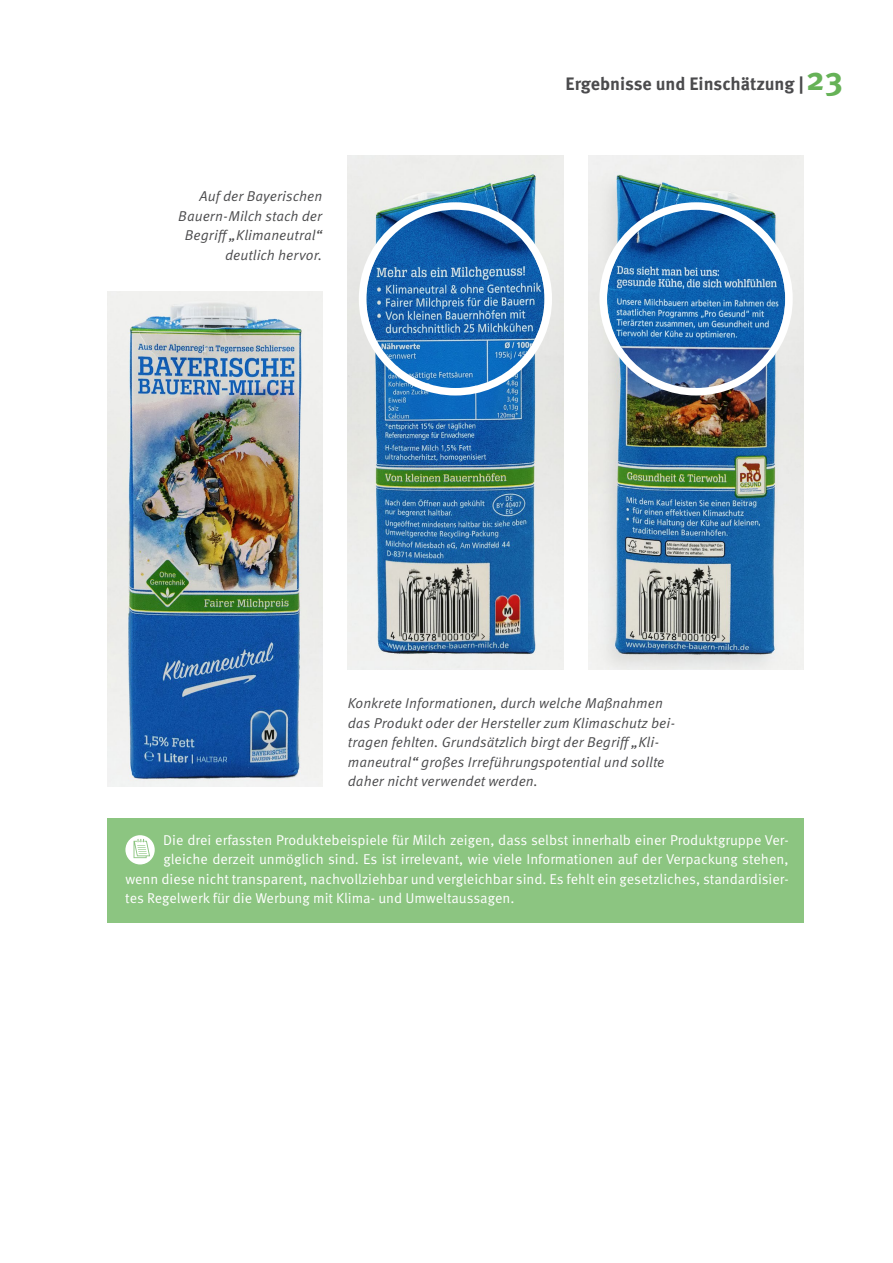
<style>
.page{position:relative;width:893px;height:1263px;background:#fff}
.page>*{position:absolute;margin:0;border:0;box-sizing:border-box;transform-origin:0 0}
.t1{font:700 18px "Meta Pro";color:#4b4b4d}
.Kasten-Text{font:14.25px "Meta Pro Norm";color:#fff}
.t2{font:14.25px/19.5px "Meta Pro Norm Ita";color:#4b4b4d}
.s1{font-size:33px;color:#66b257}
</style>
<div class="page">
<div style="left:107px;top:818px;width:697px;height:105px;background:#8cc581"></div>
<img style="left:107px;top:292px;width:215px;height:494px">
<img style="left:348px;top:155px;width:215px;height:514px">
<img style="left:588px;top:155px;width:216px;height:514px">
<img style="left:366px;top:210px;width:178px;height:178px;border-radius:89px">
<div style="left:359px;top:202px;width:193px;height:193px;border:8px solid #fff;border-radius:50%"></div>
<img style="left:607px;top:210px;width:178px;height:178px;border-radius:89px">
<div style="left:599px;top:202px;width:194px;height:193px;border:8px solid #fff;border-radius:50%"></div>
<svg style="left:125px;top:835px;width:30px;height:29px"></svg>
<p class="t2" style="left:178px;top:186px;width:145px;text-align:right">Auf der Bayerischen<br>Bauern-Milch stach der<br>Begriff „Klimaneutral“ deutlich hervor.</p>
<p class="t1" style="left:566px;top:70px;width:279px">Ergebnisse und Einschätzung | <span class="s1">23</span></p>
<p class="t2" style="left:348px;top:693px;width:329px">Konkrete Informationen, durch welche Maßnahmen das Produkt oder der Hersteller zum Klimaschutz bei&shy;tragen fehlten. Grundsätzlich birgt der Begriff „Kli&shy;maneutral“ großes Irreführungspotential und sollte daher nicht verwendet werden.</p>
<p class="Kasten-Text" style="left:163px;top:829px;width:627px">Die drei erfassten Produktebeispiele für Milch zeigen, dass selbst innerhalb einer Produktgruppe Ver-</p>
<p class="Kasten-Text" style="left:163px;top:849px;width:626px">gleiche derzeit unmöglich sind. Es ist irrelevant, wie viele Informationen auf der Verpackung stehen,</p>
<p class="Kasten-Text" style="left:125px;top:868px;width:665px">wenn diese nicht transparent, nachvollziehbar und vergleichbar sind. Es fehlt ein gesetzliches, standardisier-</p>
<p class="Kasten-Text" style="left:125px;top:888px;width:391px">tes Regelwerk für die Werbung mit Klima- und Umweltaussagen.</p>
</div>
